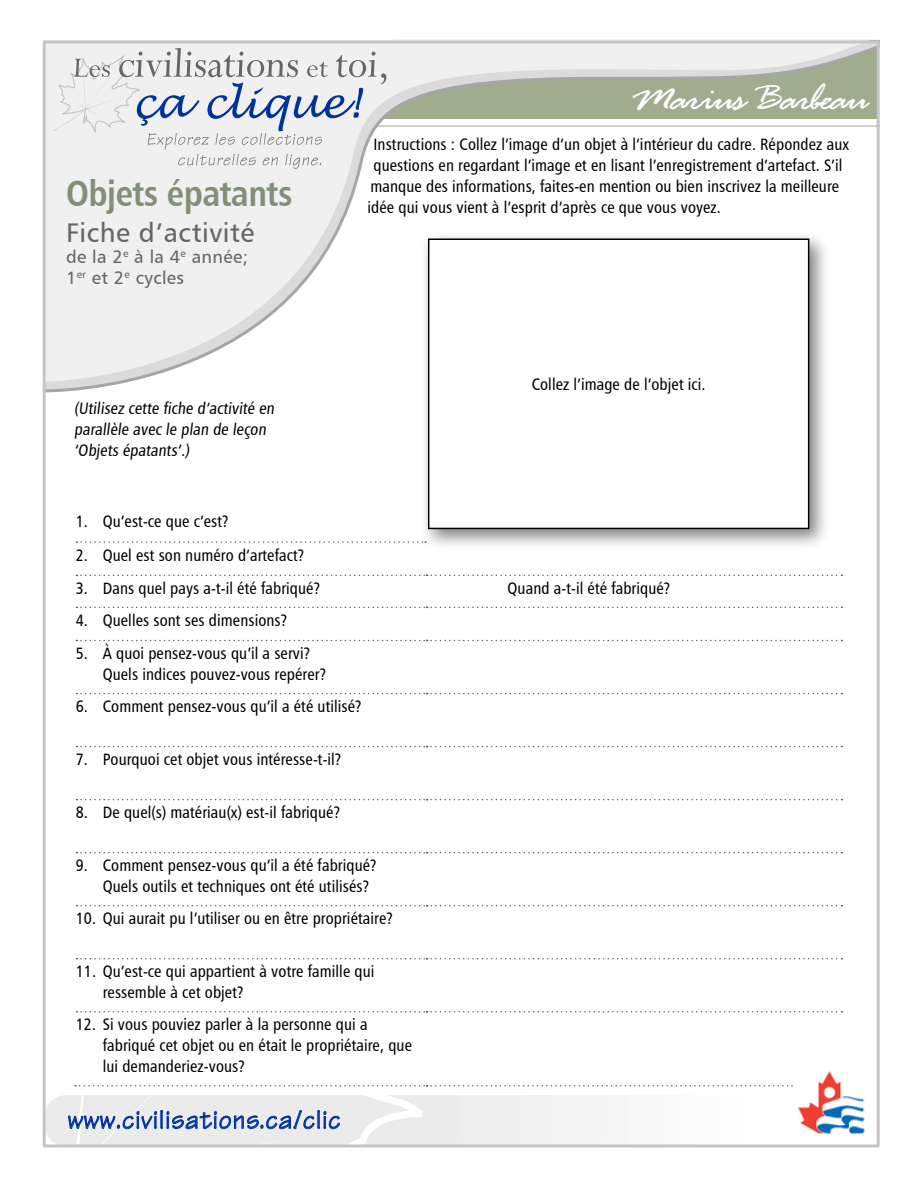
<style>
.page{position:relative;width:918px;height:1188px;background:#fff}
.page>*{position:absolute;margin:0;border:0;box-sizing:border-box;transform-origin:0 0}
.t1{font:40.5px "Cage";letter-spacing:-.03em;color:#fff;scale:1.1 1}
.t2{font:36px "Humanist 777 BT Bold Condensed B";letter-spacing:-.01em;color:#848f77}
.t3{font:27px "Technical Plain";letter-spacing:.03em;color:#039}
.t4{font:27px "Humanist 777 BT Roman B";letter-spacing:.02em;color:#666}
.t5{font:18px/21px "Humanist 777 BT Roman B";letter-spacing:.02em;color:#666}
.Bullets_NumberedList{font:16.5px/21px "Humanist 777 BT Roman Condensed B";letter-spacing:.005em;color:#000}
.Text{font:16.5px/21px "Humanist 777 BT Roman Condensed B";letter-spacing:.005em;color:#000}
.Bullet_1{font:16.5px "Humanist 777 BT Roman Condensed B";letter-spacing:.005em;color:#000}
</style>
<div class="page">
<svg style="left:76px;top:541px;width:343px;height:2px"></svg>
<svg style="left:76px;top:575px;width:767px;height:1px"></svg>
<svg style="left:76px;top:607px;width:767px;height:1px"></svg>
<svg style="left:76px;top:640px;width:767px;height:1px"></svg>
<svg style="left:76px;top:693px;width:767px;height:1px"></svg>
<svg style="left:76px;top:746px;width:767px;height:1px"></svg>
<svg style="left:76px;top:799px;width:767px;height:1px"></svg>
<svg style="left:76px;top:852px;width:767px;height:1px"></svg>
<svg style="left:76px;top:905px;width:767px;height:1px"></svg>
<svg style="left:76px;top:958px;width:767px;height:1px"></svg>
<svg style="left:76px;top:1011px;width:767px;height:2px"></svg>
<svg style="left:75px;top:1085px;width:718px;height:2px"></svg>
<div style="left:419px;top:230px;width:413px;height:321px;background:#000;opacity:.5"></div>
<div style="left:429px;top:239px;width:380px;height:289px;background:#fff"></div>
<img style="left:818px;top:1071px;width:24px;height:24px">
<svg style="left:47px;top:39px;width:826px;height:347px"></svg>
<div style="left:9px;top:4px;width:383px;height:36px;background:#fff"></div>
<svg style="left:47px;top:1095px;width:818px;height:48px"></svg>
<svg style="left:54px;top:48px;width:332px;height:121px"></svg>
<p class="t2" style="left:66px;top:171px;width:228px">Objets épatants</p>
<p class="t4" style="left:66px;top:216px;width:190px">Fiche d’activité</p>
<p class="t5" style="left:66px;top:246px;width:183px">de la 2<sup>e</sup> à la 4<sup>e</sup> année;<br>1<sup>er</sup> et 2<sup>e</sup> cycles</p>
<p class="Text" style="left:74px;top:397px;width:204px">(Utilisez cette fiche d’activité en parallèle avec le plan de leçon ‘Objets épatants’.)</p>
<p class="t1" style="left:631px;top:81px;width:218px">Marius Barbeau</p>
<p class="Text" style="left:374px;top:133px;width:477px">Instructions : Collez l’image d’un objet à l’intérieur du cadre. Répondez aux</p>
<p class="Text" style="left:374px;top:154px;width:470px">questions en regardant l’image et en lisant l’enregistrement d’artefact. S’il</p>
<p class="Text" style="left:370px;top:175px;width:470px">manque des informations, faites-en mention ou bien inscrivez la meilleure</p>
<p class="Text" style="left:368px;top:196px;width:355px">idée qui vous vient à l’esprit d’après ce que vous voyez.</p>
<p class="Text" style="left:532px;top:374px;width:175px">Collez l’image de l’objet ici.</p>
<p class="Bullet_1" style="left:76px;top:512px;width:155px">1. Qu’est-ce que c’est?</p>
<p class="Bullets_NumberedList" style="left:76px;top:544px;width:230px">2. Quel est son numéro d’artefact?</p>
<p class="Bullets_NumberedList" style="left:76px;top:577px;width:246px">3. Dans quel pays a-t-il été fabriqué?</p>
<p class="Bullets_NumberedList" style="left:508px;top:577px;width:164px">Quand a-t-il été fabriqué?</p>
<p class="Bullets_NumberedList" style="left:76px;top:609px;width:213px">4. Quelles sont ses dimensions?</p>
<p class="Bullets_NumberedList" style="left:103px;top:643px;width:225px;text-indent:-27px">5. À quoi pensez-vous qu’il a servi?<br>Quels indices pouvez-vous repérer?</p>
<p class="Bullets_NumberedList" style="left:76px;top:696px;width:288px">6. Comment pensez-vous qu’il a été utilisé?</p>
<p class="Bullets_NumberedList" style="left:76px;top:749px;width:267px">7. Pourquoi cet objet vous intéresse-t-il?</p>
<p class="Bullets_NumberedList" style="left:76px;top:802px;width:266px">8. De quel(s) matériau(x) est-il fabriqué?</p>
<p class="Bullets_NumberedList" style="left:103px;top:855px;width:276px;text-indent:-27px">9. Comment pensez-vous qu’il a été fabriqué?<br>Quels outils et techniques ont été utilisés?</p>
<p class="Bullets_NumberedList" style="left:76px;top:908px;width:319px">10. Qui aurait pu l’utiliser ou en être propriétaire?</p>
<p class="Bullets_NumberedList" style="left:103px;top:961px;width:273px;text-indent:-27px">11. Qu’est-ce qui appartient à votre famille qui ressemble à cet objet?</p>
<p class="Bullets_NumberedList" style="left:103px;top:1014px;width:311px;text-indent:-27px">12. Si vous pouviez parler à la personne qui a fabriqué cet objet ou en était le propriétaire, que lui demanderiez-vous?</p>
<p class="t3" style="left:68px;top:1103px;width:274px">www.civilisations.ca/clic</p>
</div>
